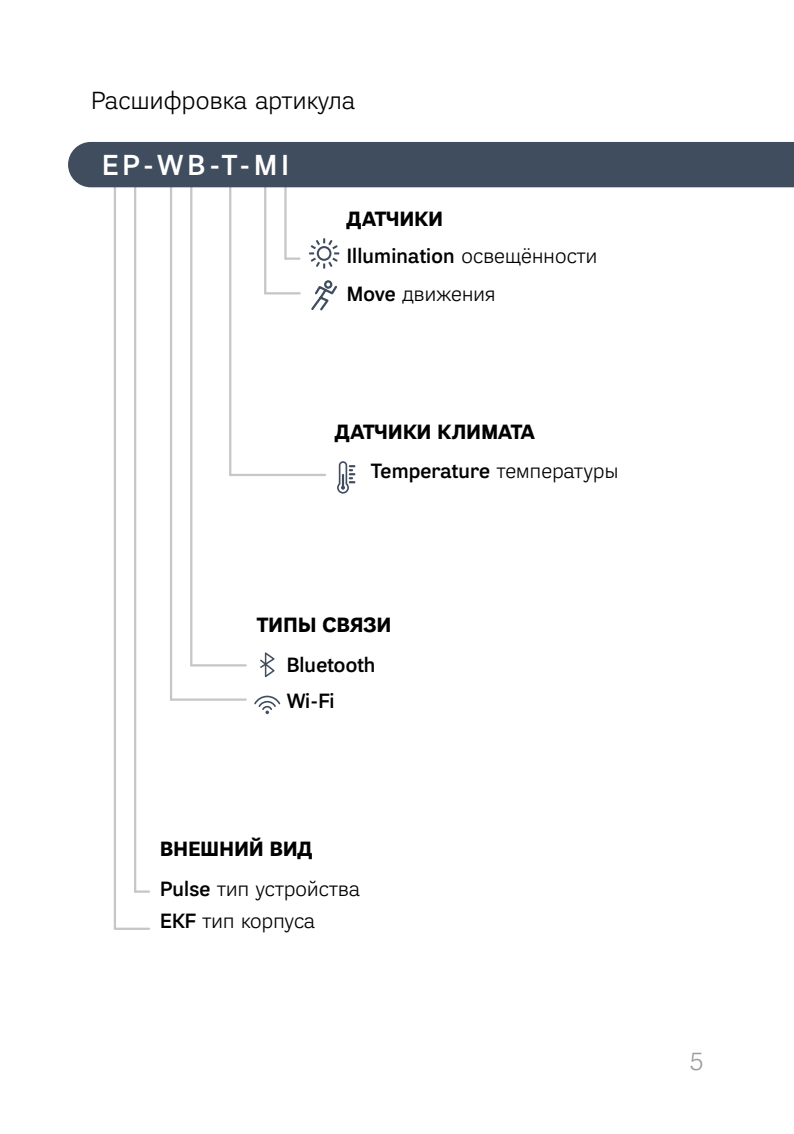
<style>
.page{position:relative;width:794px;height:1134px;background:#fff}
.page>*{position:absolute;margin:0;border:0;box-sizing:border-box;transform-origin:0 0}
.t1{font:500 28px "Ida";color:#fff}
.t2{font:300 24px "Ida";letter-spacing:.01em;color:#000}
.t3{font:300 24px "Ida";color:#9d9d9c}
.t4{font:300 20px/37.6px "Ida";letter-spacing:.01em;color:#000}
.t5{font:500 20px/36px "Ida";letter-spacing:.01em;color:#000}
.t6{font:700 20px "Ida";letter-spacing:.02em;color:#000}
.s1{font-weight:700}
.s2{font-weight:500}
.s3{font-weight:300}
</style>
<div class="page">
<hr style="left:229px;top:181px;width:2px;height:294px;background:#c6c6c6">
<hr style="left:264px;top:181px;width:2px;height:112px;background:#c6c6c6">
<hr style="left:284px;top:181px;width:3px;height:78px;background:#c6c6c6">
<hr style="left:190px;top:183px;width:2px;height:482px;background:#c6c6c6">
<hr style="left:170px;top:182px;width:2px;height:518px;background:#c6c6c6">
<hr style="left:114px;top:181px;width:2px;height:748px;background:#c6c6c6">
<hr style="left:134px;top:181px;width:2px;height:710px;background:#c6c6c6">
<div style="left:68px;top:142px;width:726px;height:45px;background:#404d5e"></div>
<svg style="left:260px;top:652px;width:14px;height:25px"></svg>
<svg style="left:254px;top:696px;width:26px;height:18px"></svg>
<svg style="left:311px;top:280px;width:26px;height:31px"></svg>
<svg style="left:309px;top:238px;width:30px;height:31px"></svg>
<svg style="left:337px;top:461px;width:18px;height:33px"></svg>
<hr style="left:265px;top:292px;width:35px;height:2px;background:#c6c6c6">
<hr style="left:285px;top:257px;width:14px;height:3px;background:#c6c6c6">
<hr style="left:230px;top:474px;width:95px;height:2px;background:#c6c6c6">
<hr style="left:191px;top:664px;width:55px;height:2px;background:#c6c6c6">
<hr style="left:171px;top:698px;width:75px;height:3px;background:#c6c6c6">
<hr style="left:115px;top:928px;width:34px;height:2px;background:#c6c6c6">
<hr style="left:135px;top:890px;width:14px;height:3px;background:#c6c6c6">
<p class="t2" style="left:91px;top:86px;width:265px">Расшифровка артикула</p>
<h1 class="t1" style="left:102px;top:148px;width:188px">EP-WB-T-MI</h1>
<p class="t4" style="left:347px;top:200px;width:252px"><span class="s1">ДАТЧИКИ<br></span><span class="s2">Illumination</span> освещённости<br><span class="s2">Move</span> движения</p>
<p class="t6" style="left:335px;top:419px;width:201px">ДАТЧИКИ КЛИМАТА</p>
<p class="t5" style="left:371px;top:453px;width:249px">Temperature <span class="s3">температуры</span></p>
<p class="t6" style="left:257px;top:612px;width:135px">ТИПЫ СВЯЗИ</p>
<p class="t5" style="left:287px;top:647px;width:90px">Bluetooth<br>Wi-Fi</p>
<p class="t6" style="left:160px;top:836px;width:153px">ВНЕШНИЙ ВИД</p>
<p class="t4" style="left:160px;top:873px;width:201px;line-height:32px"><span class="s2">Pulse</span> тип устройства<br><span class="s2">EKF</span> тип корпуса</p>
<p class="t3" style="left:690px;top:1048px;width:15px">5</p>
</div>
